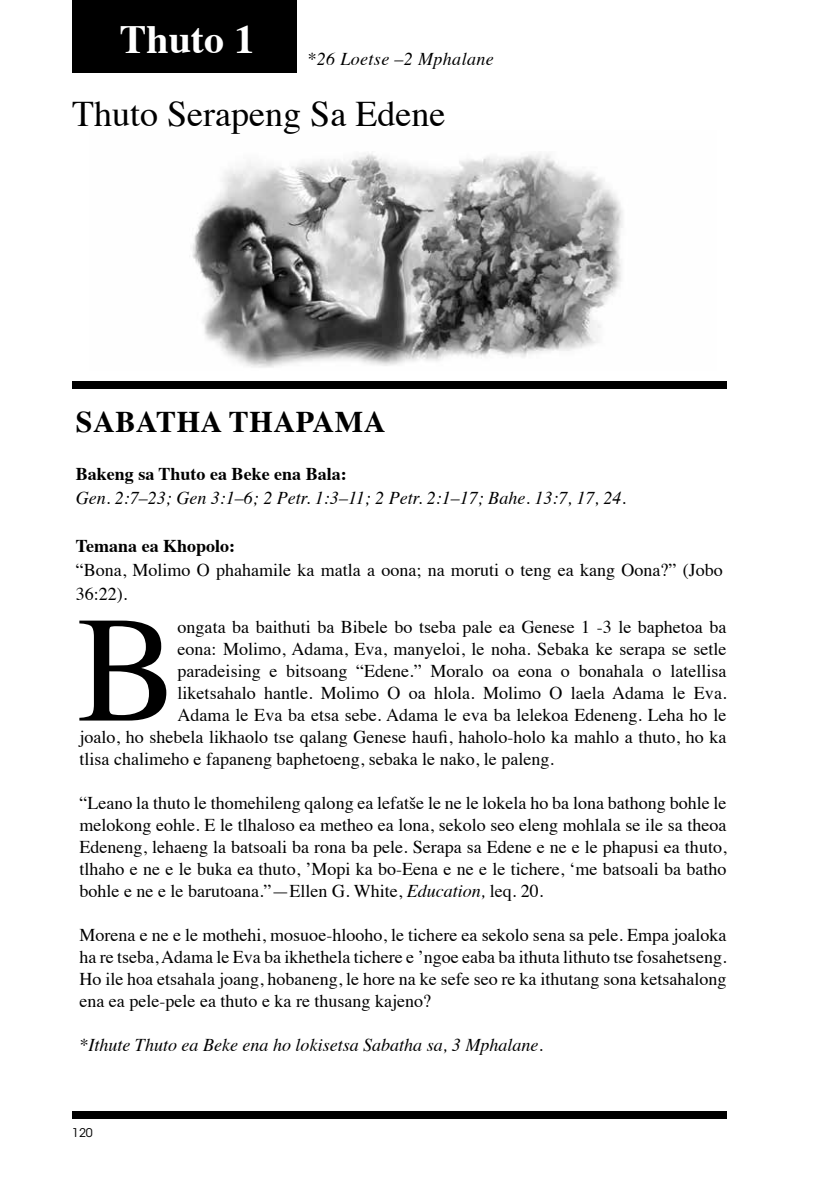
<style>
.page{position:relative;width:840px;height:1191px;background:#fff}
.page>*{position:absolute;margin:0;border:0;box-sizing:border-box;transform-origin:0 0}
.t1{font:151px "Times";color:#000}
.t2{font:700 40px "Times";color:#fff}
.t3{font:36px "Times";color:#000}
.t4{font:700 30px "Times";letter-spacing:.02em;color:#000}
.t5{font:18px/22px "Times";color:#000;text-align:justify}
.t6{font:italic 18px "Times";color:#000}
.t7{font:700 18px "Times";color:#000}
.t8{font:italic 18px "Times";letter-spacing:.02em;color:#000}
.t9{font:12px "ITC Avant Garde Std";color:#000}
.s1{font-style:italic}
</style>
<div class="page">
<div style="left:72px;top:1111px;width:654px;height:8px;background:#000"></div>
<div style="left:72px;top:0;width:225px;height:72px;background:#000"></div>
<div style="left:72px;top:382px;width:654px;height:7px;background:#000"></div>
<img style="left:192px;top:153px;width:431px;height:215px">
<h2 class="t2" style="left:120px;top:1px;width:136px">Thuto 1</h2>
<p class="t8" style="left:307px;top:43px;width:188px">*26 Loetse –2 Mphalane</p>
<h3 class="t3" style="left:72px;top:80px;width:374px">Thuto Serapeng Sa Edene</h3>
<h3 class="t4" style="left:76px;top:393px;width:311px">SABATHA THAPAMA</h3>
<p class="t7" style="left:76px;top:456px;width:272px">Bakeng sa Thuto ea Beke ena Bala:</p>
<p class="t6" style="left:76px;top:482px;width:551px">Gen. 2:7–23; Gen 3:1–6; 2 Petr. 1:3–11; 2 Petr. 2:1–17; Bahe. 13:7, 17, 24.</p>
<p class="t7" style="left:76px;top:528px;width:161px">Temana ea Khopolo:</p>
<p class="t5" style="left:76px;top:556px;width:648px;line-height:24px">“Bona, Molimo O phahamile ka matla a oona; na moruti o teng ea kang Oona?” (Jobo<br>36:22).</p>
<h1 class="t1" style="left:77px;top:528px;width:102px">B</h1>
<p class="t5" style="left:177px;top:614px;width:550px">ongata ba baithuti ba Bibele bo tseba pale ea Genese 1 -3 le baphetoa ba</p>
<p class="t5" style="left:177px;top:636px;width:550px">eona: Molimo, Adama, Eva, manyeloi, le noha. Sebaka ke serapa se setle</p>
<p class="t5" style="left:177px;top:658px;width:550px">paradeising e bitsoang “Edene.” Moralo oa eona o bonahala o latellisa</p>
<p class="t5" style="left:177px;top:680px;width:550px">liketsahalo hantle. Molimo O oa hlola. Molimo O laela Adama le Eva.</p>
<p class="t5" style="left:177px;top:702px;width:550px">Adama le Eva ba etsa sebe. Adama le eva ba lelekoa Edeneng. Leha ho le</p>
<p class="t5" style="left:79px;top:724px;width:648px">joalo, ho shebela likhaolo tse qalang Genese haufi, haholo-holo ka mahlo a thuto, ho ka</p>
<p class="t5" style="left:79px;top:746px;width:475px">tlisa chalimeho e fapaneng baphetoeng, sebaka le nako, le paleng.</p>
<p class="t5" style="left:79px;top:790px;width:648px">“Leano la thuto le thomehileng qalong ea lefatše le ne le lokela ho ba lona bathong bohle le melokong eohle. E le tlhaloso ea metheo ea lona, sekolo seo eleng mohlala se ile sa theoa Edeneng, lehaeng la batsoali ba rona ba pele. Serapa sa Edene e ne e le phapusi ea thuto, tlhaho e ne e le buka ea thuto, ’Mopi ka bo-Eena e ne e le tichere, ‘me batsoali ba batho bohle e ne e le barutoana.”—Ellen G. White, <span class="s1">Education,</span> leq. 20.</p>
<p class="t5" style="left:79px;top:922px;width:648px">Morena e ne e le mothehi, mosuoe-hlooho, le tichere ea sekolo sena sa pele. Empa joaloka ha re tseba, Adama le Eva ba ikhethela tichere e ’ngoe eaba ba ithuta lithuto tse fosahetseng.<br>Ho ile hoa etsahala joang, hobaneng, le hore na ke sefe seo re ka ithutang sona ketsahalong ena ea pele-pele ea thuto e ka re thusang kajeno?</p>
<p class="t6" style="left:79px;top:1029px;width:464px">*Ithute Thuto ea Beke ena ho lokisetsa Sabatha sa, 3 Mphalane.</p>
<p class="t9" style="left:72px;top:1125px;width:22px">120</p>
</div>
